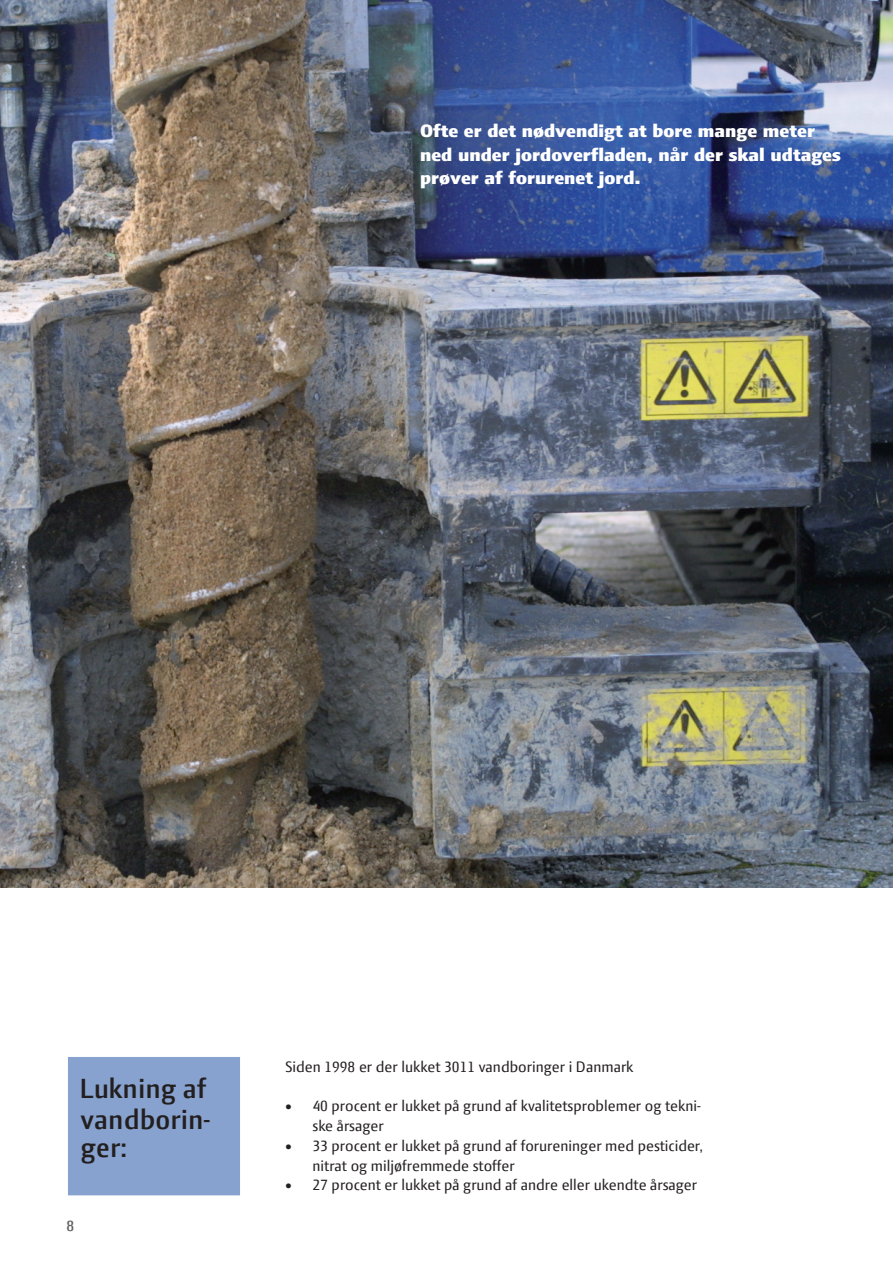
<style>
.page{position:relative;width:893px;height:1263px;background:#fff}
.page>*{position:absolute;margin:0;border:0;box-sizing:border-box;transform-origin:0 0}
.t1{font:600 30px/28.5px "Press Sans";color:#231f20}
.t2{font:800 19.5px/23.4px "Press Sans";color:#fff}
.t3{font:16.5px/19.8px "Press Sans";color:#231f20}
.t4{font:600 16.5px "Press Sans";color:#636366}
</style>
<div class="page">
<img style="left:0;top:0;width:893px;height:887px">
<div style="left:68px;top:1057px;width:171px;height:138px;background:#87a2ce"></div>
<div style="left:68px;top:1057px;width:172px;height:138px;border:1px solid #87a2ce"></div>
<p class="t2" style="left:420px;top:120px;width:422px">Ofte er det nødvendigt at bore mange meter ned under jordoverfladen, når der skal udtages prøver af forurenet jord.</p>
<h1 class="t1" style="left:80px;top:1075px;width:128px">Lukning af</h1>
<h1 class="t1" style="left:80px;top:1106px;width:131px">vandborin&shy;ger:</h1>
<p class="t4" style="left:67px;top:1217px;width:9px">8</p>
<p class="t3" style="left:285px;top:1058px;width:350px">Siden 1998 er der lukket 3011 vandboringer i Danmark</p>
<p class="t3" style="left:312px;top:1098px;width:390px;text-indent:-27px">• 40 procent er lukket på grund af kvalitetsproblemer og tekni&shy;ske årsager</p>
<p class="t3" style="left:312px;top:1137px;width:392px;text-indent:-27px">• 33 procent er lukket på grund af forureninger med pesticider, nitrat og miljøfremmede stoffer</p>
<p class="t3" style="left:285px;top:1177px;width:413px">• 27 procent er lukket på grund af andre eller ukendte årsager</p>
</div>
